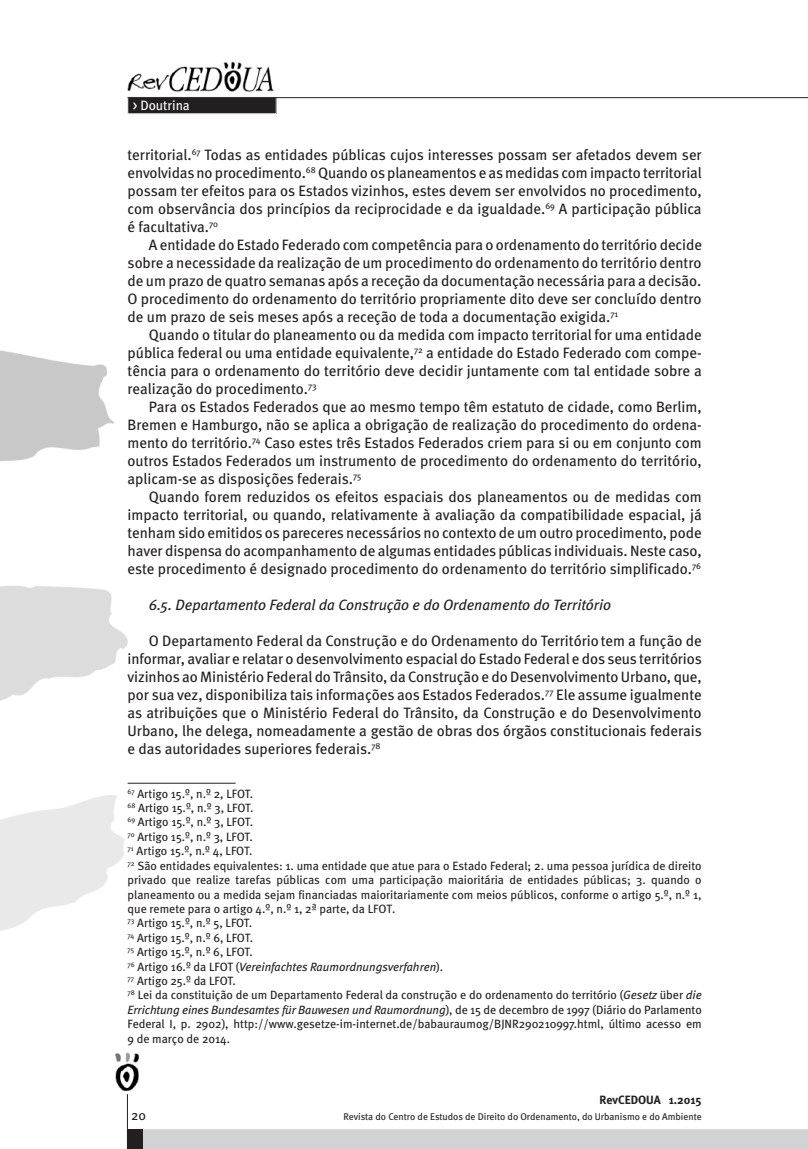
<style>
.page{position:relative;width:808px;height:1149px;background:#fff}
.page>*{position:absolute;margin:0;border:0;box-sizing:border-box;transform-origin:0 0}
.t1{font:15px/18px "Meta";color:#231f20;text-align:justify}
.t2{font:italic 15px "Meta";color:#231f20}
.t3{font:13.5px "Meta";color:#fff}
.t4{font:13.5px "Meta";color:#231f20}
.t5{font:12px/14.4px "Meta";color:#231f20}
.t6{font:700 12px "Meta";color:#231f20}
.t7{font:9.75px "Meta";color:#231f20}
.s1{font-style:italic}
</style>
<div class="page">
<div style="left:143px;top:1129px;width:665px;height:19px;background:#d1d2d4"></div>
<img style="left:0;top:350px;width:128px;height:581px">
<img style="left:128px;top:62px;width:145px;height:30px">
<div style="left:128px;top:97px;width:148px;height:17px;background:#231f20"></div>
<div style="left:128px;top:97px;width:148px;height:17px;border:1px solid #dcdddf"></div>
<hr style="left:128px;top:97px;width:680px;height:1px;background:#231f20">
<div style="left:128px;top:1128px;width:15px;height:20px;background:#231f20"></div>
<img style="left:116px;top:1052px;width:22px;height:37px">
<hr style="left:127px;top:1093px;width:1px;height:55px;background:#231f20">
<hr style="left:128px;top:782px;width:108px;height:1px;background:#231f20">
<p class="t3" style="left:133px;top:97px;width:59px">&gt; Doutrina</p>
<p class="t1" style="left:128px;top:145px;width:576px">territorial.<sup>67</sup> Todas as entidades públicas cujos interesses possam ser afetados devem ser envolvidas no procedimento.<sup>68</sup> Quando os planeamentos e as medidas com impacto territorial possam ter efeitos para os Estados vizinhos, estes devem ser envolvidos no procedimento, com observância dos princípios da reciprocidade e da igualdade.<sup>69</sup> A participação pública é facultativa.<sup>70</sup></p>
<p class="t1" style="left:128px;top:235px;width:576px;text-indent:21px">A entidade do Estado Federado com competência para o ordenamento do território decide sobre a necessidade da realização de um procedimento do ordenamento do território dentro de um prazo de quatro semanas após a receção da documentação necessária para a decisão.<br>O procedimento do ordenamento do território propriamente dito deve ser concluído dentro de um prazo de seis meses após a receção de toda a documentação exigida.<sup>71</sup></p>
<p class="t1" style="left:128px;top:325px;width:576px;text-indent:21px">Quando o titular do planeamento ou da medida com impacto territorial for uma entidade pública federal ou uma entidade equivalente,<sup>72</sup> a entidade do Estado Federado com compe&shy;tência para o ordenamento do território deve decidir juntamente com tal entidade sobre a realização do procedimento.<sup>73</sup></p>
<p class="t1" style="left:128px;top:397px;width:576px;text-indent:21px">Para os Estados Federados que ao mesmo tempo têm estatuto de cidade, como Berlim, Bremen e Hamburgo, não se aplica a obrigação de realização do procedimento do ordena&shy;mento do território.<sup>74</sup> Caso estes três Estados Federados criem para si ou em conjunto com outros Estados Federados um instrumento de procedimento do ordenamento do território, aplicam-se as disposições federais.<sup>75</sup></p>
<p class="t1" style="left:128px;top:487px;width:576px;text-indent:21px">Quando forem reduzidos os efeitos espaciais dos planeamentos ou de medidas com impacto territorial, ou quando, relativamente à avaliação da compatibilidade espacial, já tenham sido emitidos os pareceres necessários no contexto de um outro procedimento, pode haver dispensa do acompanhamento de algumas entidades públicas individuais. Neste caso, este procedimento é designado procedimento do ordenamento do território simplificado.<sup>76</sup></p>
<p class="t2" style="left:149px;top:596px;width:464px">6.5. Departamento Federal da Construção e do Ordenamento do Território</p>
<p class="t1" style="left:128px;top:631px;width:576px;text-indent:21px">O Departamento Federal da Construção e do Ordenamento do Territóriotem a função de informar, avaliar e relatar o desenvolvimento espacial do Estado Federal e dos seus territórios vizinhos ao Ministério Federal do Trânsito, da Construção e do Desenvolvimento Urbano, que, por sua vez, disponibiliza tais informações aos Estados Federados.<sup>77</sup> Ele assume igualmente as atribuições que o Ministério Federal do Trânsito, da Construção e do Desenvolvimento Urbano, lhe delega, nomeadamente a gestão de obras dos órgãos constitucionais federais e das autoridades superiores federais.<sup>78</sup></p>
<p class="t5" style="left:128px;top:785px;width:576px"><sup>67</sup> Artigo 15.º, n.º 2, LFOT.<br><sup>68</sup> Artigo 15.º, n.º 3, LFOT.<br><sup>69</sup> Artigo 15.º, n.º 3, LFOT.<br><sup>70</sup> Artigo 15.º, n.º 3, LFOT.<br><sup>71</sup> Artigo 15.º, n.º 4, LFOT.<br><sup>72</sup> São entidades equivalentes: 1. uma entidade que atue para o Estado Federal; 2. uma pessoa jurídica de direito privado que realize tarefas públicas com uma participação maioritária de entidades públicas; 3. quando o planeamento ou a medida sejam financiadas maioritariamente com meios públicos, conforme o artigo 5.º, n.º 1, que remete para o artigo 4.º, n.º 1, 2ª parte, da LFOT.<br><sup>73</sup> Artigo 15.º, n.º 5, LFOT.<br><sup>74</sup> Artigo 15.º, n.º 6, LFOT.<br><sup>75</sup> Artigo 15.º, n.º 6, LFOT.<br><sup>76</sup> Artigo 16.º da LFOT (<span class="s1">Vereinfachtes Raumordnungsverfahren</span>).<br><sup>77</sup> Artigo 25.º da LFOT.<br><sup>78</sup> Lei da constituição de um Departamento Federal da construção e do ordenamento do território (<span class="s1">Gesetz</span> über <span class="s1">die Errichtung eines Bundesamtes für Bauwesen und Raumordnung</span>), de 15 de decembro de 1997 (Diário do Parlamento Federal I, p. 2902), http://www.gesetze-im-internet.de/babauraumog/BJNR290210997.html, último acesso em 9 de março de 2014.</p>
<p class="t6" style="left:600px;top:1092px;width:104px">RevCEDOUA 1.2015</p>
<p class="t4" style="left:131px;top:1107px;width:16px">20</p>
<p class="t7" style="left:344px;top:1110px;width:360px">Revista do Centro de Estudos de Direito do Ordenamento, do Urbanismo e do Ambiente</p>
</div>
